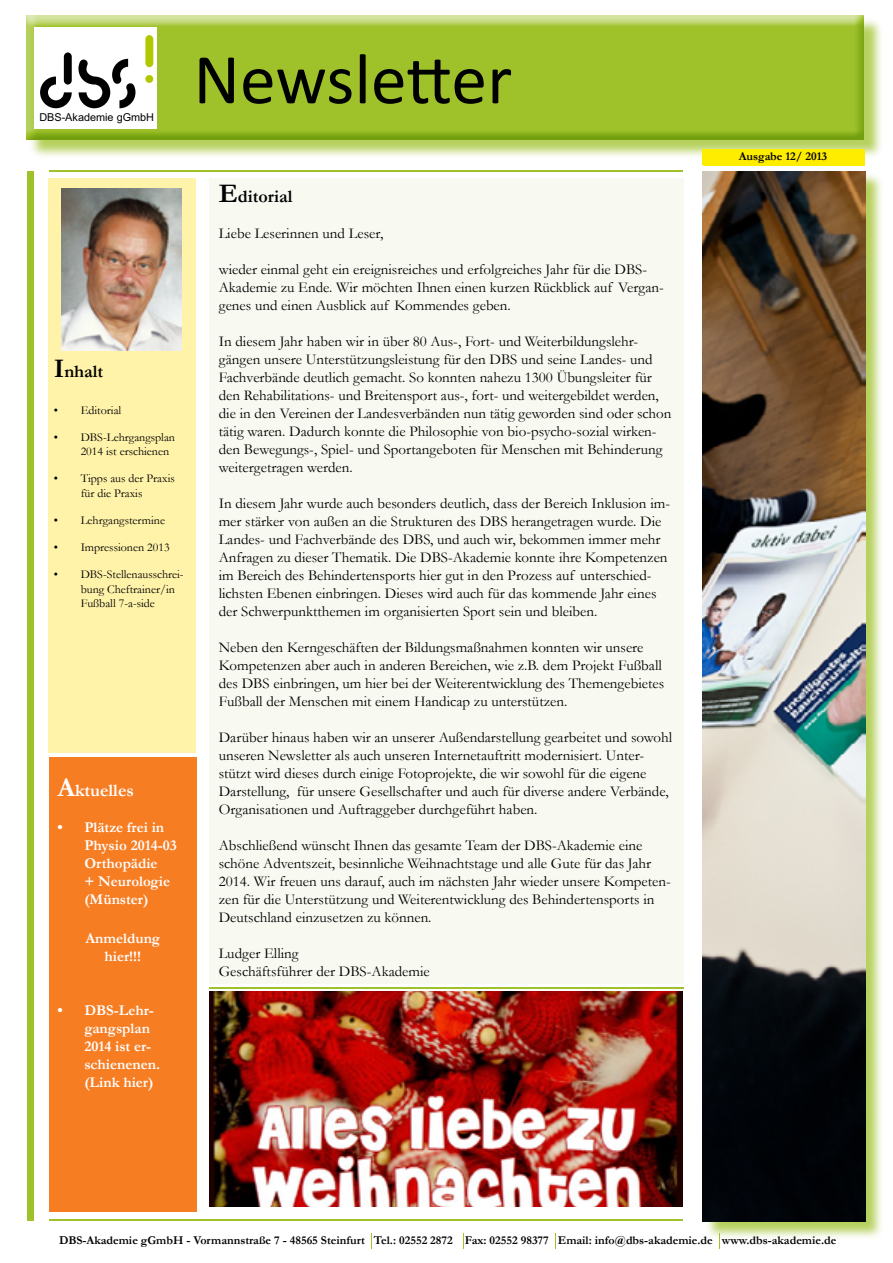
<style>
.page{position:relative;width:893px;height:1263px;background:#fff}
.page>*{position:absolute;margin:0;border:0;box-sizing:border-box;transform-origin:0 0}
.t1{font:72px "Calibri";color:#000}
.t2{font:700 18px "Garamond";color:#000}
.t3{font:700 18px "Garamond";color:#fff}
.t4{font:15px/18px "Garamond";color:#000}
.t5{font:700 15px/18px "Garamond";color:#fff}
.t6{font:12px/14.4px "Garamond";color:#000}
.t7{font:700 12px "Garamond";color:#000}
.t8{font:10.8px "Arial";color:#000}
.s1{font-size:27px}
</style>
<div class="page">
<div style="left:29px;top:18px;width:854px;height:141px;background:#9fc22a;opacity:.75"></div>
<div style="left:20px;top:8px;width:855px;height:134px;background:#9fc22a;opacity:.75"></div>
<div style="left:705px;top:173px;width:179px;height:1067px;background:#9fc22a;opacity:.75"></div>
<div style="left:703px;top:150px;width:161px;height:15px;background:#ffed00"></div>
<div style="left:34px;top:27px;width:123px;height:102px;background:#fff"></div>
<svg style="left:145px;top:35px;width:8px;height:48px"></svg>
<svg style="left:40px;top:52px;width:32px;height:56px"></svg>
<svg style="left:78px;top:59px;width:57px;height:49px"></svg>
<div style="left:28px;top:171px;width:6px;height:1049px;background:#9fc22a"></div>
<hr style="left:49px;top:171px;width:633px;height:1px;background:#9fc22a">
<svg style="left:371px;top:1233px;width:1px;height:16px"></svg>
<svg style="left:463px;top:1233px;width:1px;height:16px"></svg>
<svg style="left:719px;top:1233px;width:1px;height:16px"></svg>
<svg style="left:555px;top:1233px;width:1px;height:16px"></svg>
<div style="left:209px;top:178px;width:475px;height:806px;background:#f8faf2"></div>
<div style="left:48px;top:178px;width:148px;height:575px;background:#fff2a9"></div>
<hr style="left:49px;top:1219px;width:633px;height:1px;background:#9fc22a">
<div style="left:702px;top:149px;width:161px;height:15px;background:#ffed00"></div>
<img style="left:703px;top:171px;width:162px;height:1050px">
<div style="left:49px;top:757px;width:148px;height:454px;background:#f77d23"></div>
<img style="left:61px;top:188px;width:121px;height:162px">
<hr style="left:209px;top:987px;width:475px;height:2px;background:#9fc22a">
<img style="left:209px;top:992px;width:473px;height:215px">
<p class="t8" style="left:39px;top:110px;width:116px">DBS-Akademie gGmbH</p>
<h1 class="t1" style="left:193px;top:34px;width:320px">Newsletter</h1>
<p class="t2" style="left:54px;top:361px;width:51px"><span class="s1">I</span>nhalt</p>
<p class="t6" style="left:54px;top:403px;width:69px">• Editorial</p>
<p class="t6" style="left:81px;top:430px;width:96px;text-indent:-27px">• DBS-Lehrgangsplan<br>2014 ist erschienen</p>
<p class="t6" style="left:54px;top:471px;width:123px;text-align:center">• Tipps aus der Praxis für die Praxis</p>
<p class="t6" style="left:54px;top:513px;width:113px">• Lehrgangstermine</p>
<p class="t6" style="left:54px;top:540px;width:118px">• Impressionen 2013</p>
<p class="t6" style="left:81px;top:567px;width:104px;text-indent:-27px">• DBS-Stellenausschrei&shy;bung Cheftrainer/in<br>Fußball 7-a-side</p>
<p class="t3" style="left:57px;top:779px;width:78px"><span class="s1">A</span>ktuelles</p>
<p class="t5" style="left:84px;top:818px;width:94px;text-indent:-27px">• Plätze frei in<br>Physio 2014-03<br>Orthopädie<br>+ Neurologie (Münster)</p>
<p class="t5" style="left:85px;top:929px;width:76px;text-align:center">Anmeldung hier!!!</p>
<p class="t5" style="left:84px;top:1001px;width:77px;text-indent:-27px">• DBS-Lehr&shy;gangsplan<br>2014 ist er&shy;schienenen. (Link hier)</p>
<p class="t2" style="left:219px;top:185px;width:75px"><span class="s1">E</span>ditorial</p>
<p class="t4" style="left:219px;top:224px;width:166px">Liebe Leserinnen und Leser,</p>
<p class="t4" style="left:219px;top:260px;width:447px">wieder einmal geht ein ereignisreiches und erfolgreiches Jahr für die DBS-<br>Akademie zu Ende. Wir möchten Ihnen einen kurzen Rückblick auf Vergan&shy;genes und einen Ausblick auf Kommendes geben.</p>
<p class="t4" style="left:219px;top:332px;width:454px">In diesem Jahr haben wir in über 80 Aus-, Fort- und Weiterbildungslehr&shy;gängen unsere Unterstützungsleistung für den DBS und seine Landes- und Fachverbände deutlich gemacht. So konnten nahezu 1300 Übungsleiter für den Rehabilitations- und Breitensport aus-, fort- und weitergebildet werden, die in den Vereinen der Landesverbänden nun tätig geworden sind oder schon tätig waren. Dadurch konnte die Philosophie von bio-psycho-sozial wirken&shy;den Bewegungs-, Spiel- und Sportangeboten für Menschen mit Behinderung weitergetragen werden.</p>
<p class="t4" style="left:219px;top:494px;width:453px">In diesem Jahr wurde auch besonders deutlich, dass der Bereich Inklusion im&shy;mer stärker von außen an die Strukturen des DBS herangetragen wurde. Die Landes- und Fachverbände des DBS, und auch wir, bekommen immer mehr Anfragen zu dieser Thematik. Die DBS-Akademie konnte ihre Kompetenzen im Bereich des Behindertensports hier gut in den Prozess auf unterschied&shy;lichsten Ebenen einbringen. Dieses wird auch für das kommende Jahr eines der Schwerpunktthemen im organisierten Sport sein und bleiben.</p>
<p class="t4" style="left:219px;top:638px;width:447px">Neben den Kerngeschäften der Bildungsmaßnahmen konnten wir unsere Kompetenzen aber auch in anderen Bereichen, wie z.B. dem Projekt Fußball des DBS einbringen, um hier bei der Weiterentwicklung des Themengebietes Fußball der Menschen mit einem Handicap zu unterstützen.</p>
<p class="t4" style="left:219px;top:728px;width:455px">Darüber hinaus haben wir an unserer Außendarstellung gearbeitet und sowohl unseren Newsletter als auch unseren Internetauftritt modernisiert. Unter&shy;stützt wird dieses durch einige Fotoprojekte, die wir sowohl für die eigene Darstellung, für unsere Gesellschafter und auch für diverse andere Verbände, Organisationen und Auftraggeber durchgeführt haben.</p>
<p class="t4" style="left:219px;top:836px;width:454px">Abschließend wünscht Ihnen das gesamte Team der DBS-Akademie eine schöne Adventszeit, besinnliche Weihnachtstage und alle Gute für das Jahr 2014. Wir freuen uns darauf, auch im nächsten Jahr wieder unsere Kompeten&shy;zen für die Unterstützung und Weiterentwicklung des Behindertensports in Deutschland einzusetzen zu können.</p>
<p class="t4" style="left:219px;top:944px;width:213px">Ludger Elling<br>Geschäftsführer der DBS-Akademie</p>
<p class="t7" style="left:739px;top:149px;width:90px">Ausgabe 12/ 2013</p>
<p class="t7" style="left:786px;top:151px;width:12px">01</p>
<p class="t7" style="left:822px;top:151px;width:7px">2</p>
<p class="t7" style="left:59px;top:1233px;width:779px">DBS-Akademie gGmbH - Vormannstraße 7 - 48565 Steinfurt Tel.: 02552 2872 Fax: 02552 98377 Email: info@dbs-akademie.de www.dbs-akademie.de</p>
</div>
